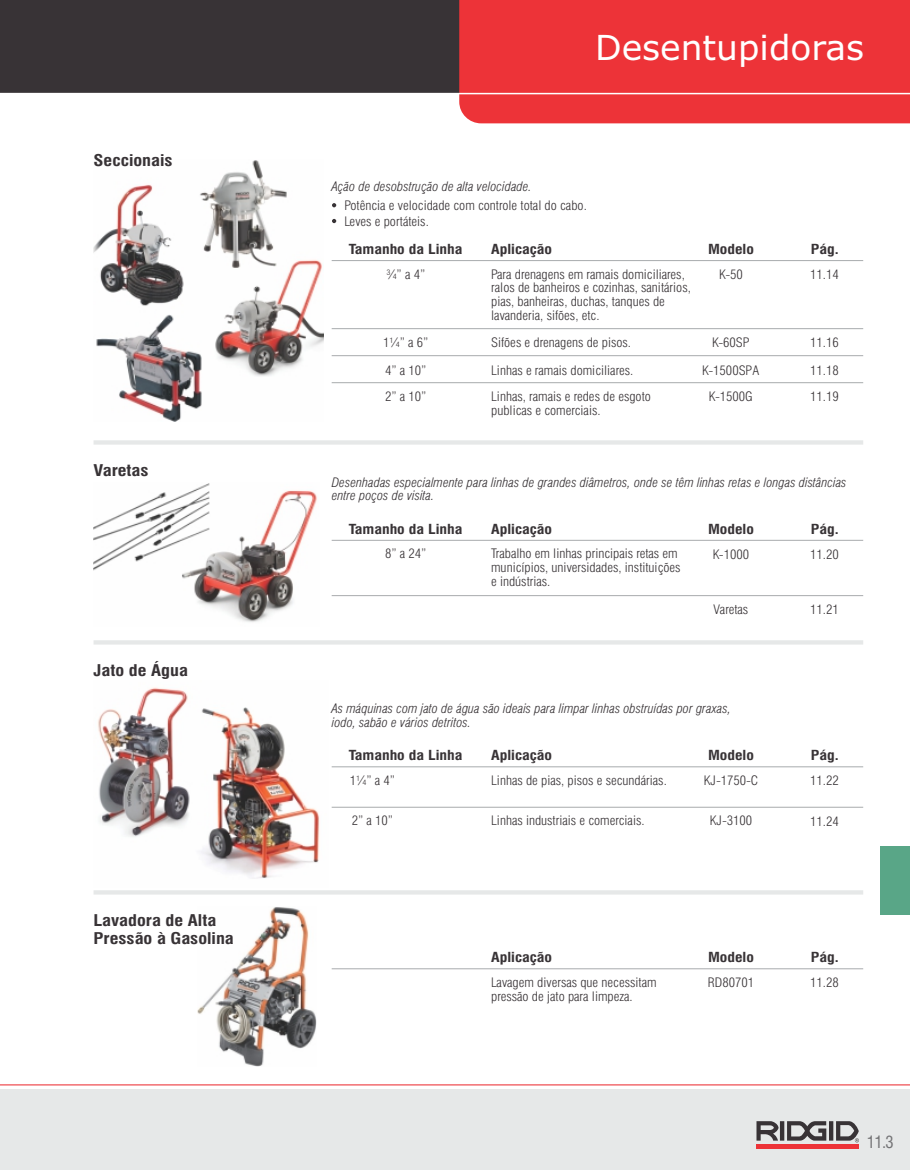
<style>
.page{position:relative;width:910px;height:1170px;background:#fff}
.page>*{position:absolute;margin:0;border:0;box-sizing:border-box;transform-origin:0 0}
.t1{font:34.5px "Verdana";color:#fff}
.t2{font:condensed 16.5px "Swiss 721 BT";color:#737375}
.t3{font:700 condensed 15.75px/18.9px "Swiss 721 BT";color:#383336;scale:1.17 1}
.t4{font:700 condensed 13.5px "Swiss 721 BT";color:#383336;scale:1.17 1}
.t5{font:300 condensed 12.9px/13.8px "Swiss 721 BT";color:#383336;scale:1.06 1}
.t6{font:italic 300 condensed 12.9px/13.8px "Swiss 721 BT";color:#383336;scale:1.06 1}
</style>
<div class="page">
<img style="left:98px;top:687px;width:222px;height:192px">
<img style="left:197px;top:907px;width:119px;height:159px">
<img style="left:93px;top:160px;width:230px;height:262px">
<img style="left:93px;top:483px;width:224px;height:139px">
<div style="left:0;top:1089px;width:910px;height:80px;background:#e6e8e8"></div>
<hr style="left:0;top:1084px;width:910px;height:1px;background:#ed3338">
<div style="left:0;top:0;width:910px;height:94px;background:#383336"></div>
<div style="left:459px;top:0;width:451px;height:123px;background:#ed3338"></div>
<hr style="left:0;top:93px;width:910px;height:1px;background:#fff">
<hr style="left:756px;top:1144px;width:103px;height:4px;background:#ed3338">
<svg style="left:756px;top:1121px;width:103px;height:21px"></svg>
<hr style="left:94px;top:440px;width:769px;height:4px;background:#e6e8e8">
<hr style="left:94px;top:640px;width:769px;height:4px;background:#e6e8e8">
<hr style="left:332px;top:355px;width:531px;height:1px;background:#a8abad">
<hr style="left:332px;top:328px;width:531px;height:1px;background:#a8abad">
<hr style="left:332px;top:260px;width:531px;height:1px;background:#a8abad">
<svg style="left:332px;top:203px;width:4px;height:4px"></svg>
<svg style="left:332px;top:219px;width:4px;height:4px"></svg>
<hr style="left:332px;top:540px;width:531px;height:1px;background:#a8abad">
<hr style="left:332px;top:806px;width:531px;height:1px;background:#a8abad">
<hr style="left:332px;top:766px;width:531px;height:1px;background:#a8abad">
<hr style="left:332px;top:382px;width:531px;height:1px;background:#a8abad">
<hr style="left:332px;top:595px;width:531px;height:1px;background:#a8abad">
<hr style="left:94px;top:890px;width:769px;height:4px;background:#e6e8e8">
<hr style="left:332px;top:968px;width:531px;height:1px;background:#a8abad">
<div style="left:880px;top:846px;width:30px;height:68px;background:#59a687"></div>
<p class="t3" style="left:94px;top:152px;width:69px">Seccionais</p>
<p class="t3" style="left:94px;top:462px;width:49px">Varetas</p>
<p class="t3" style="left:94px;top:662px;width:82px">Jato de Água</p>
<p class="t3" style="left:94px;top:911px;width:121px">Lavadora de Alta<br>Pressão à Gasolina</p>
<h1 class="t1" style="left:595px;top:34px;width:271px">Desentupidoras</h1>
<p class="t6" style="left:332px;top:181px;width:190px">Ação de desobstrução de alta velocidade.</p>
<p class="t5" style="left:345px;top:199px;width:230px;line-height:15.8px">Potência e velocidade com controle total do cabo.<br>Leves e portáteis.</p>
<p class="t4" style="left:349px;top:243px;width:99px">Tamanho da Linha</p>
<p class="t4" style="left:491px;top:243px;width:54px">Aplicação</p>
<p class="t4" style="left:708px;top:243px;width:41px">Modelo</p>
<p class="t4" style="left:811px;top:243px;width:25px">Pág.</p>
<p class="t5" style="left:386px;top:268px;width:38px">¾” a 4”</p>
<p class="t5" style="left:383px;top:329px;width:44px;line-height:27.9px">1¼” a 6”<br>4” a 10”</p>
<p class="t5" style="left:491px;top:268px;width:190px">Para drenagens em ramais domiciliares, ralos de banheiros e cozinhas, sanitários, pias, banheiras, duchas, tanques de lavanderia, sifões, etc.</p>
<p class="t5" style="left:491px;top:329px;width:136px;line-height:27.9px">Sifões e drenagens de pisos.<br>Linhas e ramais domiciliares.</p>
<p class="t5" style="left:719px;top:268px;width:24px">K-50</p>
<p class="t5" style="left:702px;top:329px;width:55px;line-height:27.9px;text-align:center">K-60SP<br>K-1500SPA</p>
<p class="t5" style="left:810px;top:268px;width:29px">11.14</p>
<p class="t5" style="left:810px;top:329px;width:29px;line-height:27.9px">11.16<br>11.18</p>
<p class="t5" style="left:385px;top:390px;width:41px">2” a 10”</p>
<p class="t5" style="left:709px;top:390px;width:43px">K-1500G</p>
<p class="t5" style="left:810px;top:390px;width:29px">11.19</p>
<p class="t5" style="left:491px;top:390px;width:152px">Linhas, ramais e redes de esgoto publicas e comerciais.</p>
<p class="t6" style="left:332px;top:476px;width:487px">Desenhadas especialmente para linhas de grandes diâmetros, onde se têm linhas retas e longas distâncias entre poços de visita.</p>
<p class="t4" style="left:349px;top:523px;width:99px">Tamanho da Linha</p>
<p class="t4" style="left:491px;top:523px;width:54px">Aplicação</p>
<p class="t4" style="left:708px;top:523px;width:41px">Modelo</p>
<p class="t4" style="left:811px;top:523px;width:25px">Pág.</p>
<p class="t5" style="left:491px;top:548px;width:180px">Trabalho em linhas principais retas em municípios, universidades, instituições e indústrias.</p>
<p class="t5" style="left:385px;top:548px;width:41px">8” a 24”</p>
<p class="t5" style="left:713px;top:548px;width:36px">K-1000</p>
<p class="t5" style="left:810px;top:548px;width:29px">11.20</p>
<p class="t5" style="left:714px;top:603px;width:34px">Varetas</p>
<p class="t5" style="left:810px;top:603px;width:29px">11.21</p>
<p class="t6" style="left:332px;top:702px;width:378px">As máquinas com jato de água são ideais para limpar linhas obstruídas por graxas, iodo, sabão e vários detritos.</p>
<p class="t4" style="left:349px;top:749px;width:99px">Tamanho da Linha</p>
<p class="t4" style="left:491px;top:749px;width:54px">Aplicação</p>
<p class="t4" style="left:708px;top:749px;width:41px">Modelo</p>
<p class="t4" style="left:811px;top:749px;width:25px">Pág.</p>
<p class="t5" style="left:491px;top:774px;width:167px">Linhas de pias, pisos e secundárias.</p>
<p class="t5" style="left:491px;top:815px;width:146px">Linhas industriais e comerciais.</p>
<p class="t5" style="left:704px;top:774px;width:53px">KJ-1750-C</p>
<p class="t5" style="left:710px;top:815px;width:42px">KJ-3100</p>
<p class="t5" style="left:350px;top:774px;width:44px">1¼” a 4”</p>
<p class="t5" style="left:352px;top:815px;width:41px">2” a 10”</p>
<p class="t5" style="left:810px;top:774px;width:29px">11.22</p>
<p class="t5" style="left:810px;top:815px;width:29px">11.24</p>
<p class="t4" style="left:491px;top:951px;width:54px">Aplicação</p>
<p class="t4" style="left:708px;top:951px;width:41px">Modelo</p>
<p class="t4" style="left:811px;top:951px;width:25px">Pág.</p>
<p class="t5" style="left:491px;top:976px;width:158px">Lavagem diversas que necessitam pressão de jato para limpeza.</p>
<p class="t5" style="left:708px;top:976px;width:45px">RD80701</p>
<p class="t5" style="left:810px;top:976px;width:29px">11.28</p>
<p class="t2" style="left:867px;top:1135px;width:28px">11.3</p>
</div>
